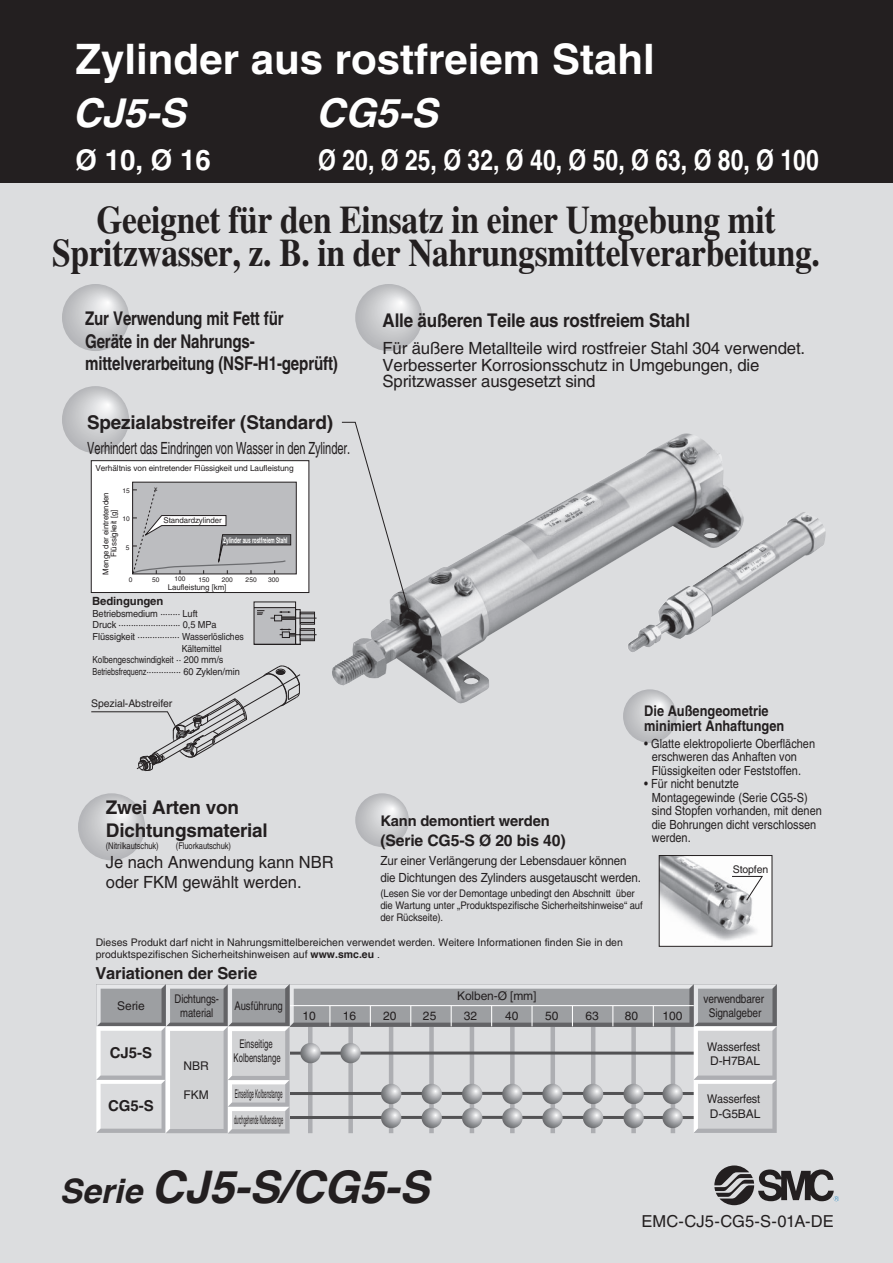
<style>
.page{position:relative;width:893px;height:1263px;background:#fff}
.page>*{position:absolute;margin:0;border:0;box-sizing:border-box;transform-origin:0 0}
.t1{font:italic 700 45px "Helvetica";color:#231f20}
.t2{font:700 42px "Helvetica";color:#fff}
.t3{font:italic 700 39.75px "Helvetica";color:#fff}
.t4{font:700 39px/33px "Times";letter-spacing:-.01em;color:#231f20;text-align:center;scale:.86 1}
.t5{font:700 28.5px "Helvetica";color:#fff;scale:.81 1}
.t6{font:700 28.5px "Helvetica";color:#fff}
.t7{font:700 18.9px/22.6px "Helvetica";letter-spacing:-.01em;color:#231f20;scale:.8 1}
.t8{font:700 18.9px/22.6px "Helvetica";letter-spacing:-.01em;color:#231f20}
.t9{font:700 18.9px "Helvetica";letter-spacing:-.01em;color:#231f20;scale:.9 1}
.t10{font:16.8px/16.8px "Helvetica";letter-spacing:-.01em;color:#231f20}
.t11{font:16.8px "Helvetica";letter-spacing:-.01em;color:#231f20;scale:.66 1}
.t12{font:16.5px "Helvetica";letter-spacing:-.005em;color:#231f20}
.t13{font:700 16.5px "Helvetica";letter-spacing:-.01em;color:#231f20}
.t14{font:700 15.75px "Helvetica";letter-spacing:-.01em;color:#231f20}
.t15{font:700 15px "Helvetica";color:#231f20}
.t16{font:700 14.7px/15px "Helvetica";color:#231f20;scale:.87 1}
.t17{font:700 14.7px "Helvetica";color:#231f20}
.t18{font:12.6px/13.5px "Helvetica";color:#231f20;scale:.87 1}
.t19{font:12.6px/16.5px "Helvetica";color:#231f20;scale:.92 1}
.t20{font:12px/20.2px "Helvetica";color:#231f20}
.t21{font:12px/14.4px "Helvetica";color:#231f20;scale:.9 1}
.t22{font:12px/14.4px "Helvetica";color:#231f20;text-align:center;scale:.79 1}
.t23{font:12px "Helvetica";color:#231f20;scale:.32 1}
.t24{font:12px "Helvetica";color:#231f20;scale:.84 1}
.t25{font:12px/14.4px "Helvetica";color:#231f20;text-align:center;scale:.64 1}
.t26{font:12px "Helvetica";color:#231f20;scale:.37 1}
.t27{font:700 11.25px "Helvetica";letter-spacing:-.01em;color:#231f20}
.t28{font:10.5px/12.6px "Helvetica";color:#231f20}
.t29{font:10.5px/12px "Helvetica";color:#231f20;scale:.91 1}
.t30{font:9.75px "Helvetica";letter-spacing:-.01em;color:#231f20;scale:.95 1}
.t31{font:9.75px "Helvetica";letter-spacing:-.01em;color:#231f20;scale:.75 1}
.t32{font:9.75px "Helvetica";letter-spacing:-.01em;color:#231f20;scale:.84 1}
.t33{font:9.75px "Helvetica";letter-spacing:-.01em;color:#231f20;scale:.9 1}
.t34{font:9.3px "Helvetica";letter-spacing:-.01em;color:#231f20;scale:.82 1}
.t35{font:8.25px "Helvetica";letter-spacing:-.01em;color:#231f20}
.t36{font:7.95px/8.2px "Helvetica";letter-spacing:-.01em;color:#231f20;text-align:center}
.t37{font:700 7.95px "Helvetica";letter-spacing:-.01em;color:#fff;scale:.6 1}
.t38{font:6.6px "Helvetica";color:#231f20}
.s1{font-size:7.65px}
.s2{font-weight:700}
.s3{font-size:33.75px}
</style>
<div class="page">
<div style="left:0;top:0;width:892px;height:1263px;background:#dcdddf"></div>
<svg style="left:96px;top:984px;width:680px;height:149px"></svg>
<div style="left:0;top:0;width:892px;height:183px;background:#231f20"></div>
<img style="left:332px;top:433px;width:494px;height:272px">
<svg style="left:62px;top:284px;width:67px;height:67px"></svg>
<svg style="left:253px;top:601px;width:64px;height:44px"></svg>
<svg style="left:62px;top:386px;width:67px;height:67px"></svg>
<svg style="left:91px;top:665px;width:210px;height:106px"></svg>
<svg style="left:341px;top:422px;width:70px;height:196px"></svg>
<svg style="left:78px;top:793px;width:67px;height:67px"></svg>
<svg style="left:355px;top:284px;width:67px;height:67px"></svg>
<svg style="left:623px;top:689px;width:53px;height:54px"></svg>
<img style="left:661px;top:857px;width:109px;height:88px">
<div style="left:659px;top:855px;width:113px;height:92px;border:1px solid #231f20"></div>
<svg style="left:731px;top:876px;width:32px;height:25px"></svg>
<svg style="left:355px;top:793px;width:54px;height:54px"></svg>
<div style="left:91px;top:461px;width:218px;height:132px;background:#fff"></div>
<div style="left:91px;top:460px;width:218px;height:133px;border:1px solid #231f20"></div>
<div style="left:133px;top:482px;width:163px;height:92px;background:#bcbdc0"></div>
<div style="left:132px;top:482px;width:164px;height:92px;border:1px solid #231f20"></div>
<svg style="left:132px;top:488px;width:159px;height:87px"></svg>
<svg style="left:714px;top:1165px;width:124px;height:40px"></svg>
<h2 class="t2" style="left:76px;top:44px;width:580px">Zylinder aus rostfreiem Stahl</h2>
<h3 class="t3" style="left:316px;top:89px;width:123px">CG5-S</h3>
<h3 class="t5" style="left:318px;top:149px;width:619px">Ø 20, Ø 25, Ø 32, Ø 40, Ø 50, Ø 63, Ø 80, Ø 100</h3>
<h3 class="t4" style="left:52px;top:207px;width:894px">Geeignet für den Einsatz in einer Umgebung mit<br>Spritzwasser, z. B. in der Nahrungsmittelverarbeitung.</h3>
<h3 class="t7" style="left:85px;top:309px;width:317px">Zur Verwendung mit Fett für<br>Geräte in der Nahrungs&shy;mittelverarbeitung (NSF-H1-geprüft)</h3>
<h3 class="t9" style="left:382px;top:313px;width:343px">Alle äußeren Teile aus rostfreiem Stahl</h3>
<h3 class="t3" style="left:73px;top:89px;width:114px">CJ5-S</h3>
<h3 class="t6" style="left:76px;top:149px;width:137px">Ø 10, Ø 16</h3>
<h3 class="t10" style="left:382px;top:342px;width:424px">Für äußere Metallteile wird rostfreier Stahl 304 verwendet.<br>Verbesserter Korrosionsschutz in Umgebungen, die<br>Spritzwasser ausgesetzt sind</h3>
<h3 class="t8" style="left:87px;top:413px;width:247px">Spezialabstreifer (Standard)</h3>
<h3 class="t11" style="left:87px;top:442px;width:400px">Verhindert das Eindringen von Wasser in den Zylinder.</h3>
<p class="t35" style="left:95px;top:465px;width:200px">Verhältnis von eintretender Flüssigkeit und Laufleistung</p>
<p class="t38" style="left:122px;top:489px;width:9px">15</p>
<p class="t38" style="left:122px;top:517px;width:9px">10</p>
<p class="t38" style="left:126px;top:545px;width:5px">5</p>
<p class="t38" style="left:129px;top:577px;width:5px">0</p>
<p class="t38" style="left:152px;top:577px;width:9px">50</p>
<p class="t38" style="left:174px;top:577px;width:13px">100</p>
<p class="t38" style="left:198px;top:577px;width:13px">150</p>
<p class="t38" style="left:222px;top:577px;width:13px">200</p>
<p class="t38" style="left:154px;top:487px;width:5px">x</p>
<p class="t36" style="left:102px;top:575px;width:84px;rotate:-90deg">Menge der eintretenden<br>Flüssigkeit <span class="s1">[g]</span></p>
<p class="t36" style="left:163px;top:517px;width:60px">Standardzylinder</p>
<p class="t37" style="left:223px;top:537px;width:108px">Zylinder aus rostfreiem Stahl</p>
<p class="t36" style="left:168px;top:584px;width:60px">Laufleistung [km]</p>
<p class="t38" style="left:246px;top:577px;width:13px">250</p>
<p class="t38" style="left:268px;top:577px;width:13px">300</p>
<p class="t27" style="left:92px;top:597px;width:73px">Bedingungen</p>
<p class="t30" style="left:93px;top:610px;width:112px">Betriebsmedium ········ Luft</p>
<p class="t30" style="left:93px;top:621px;width:132px">Druck ························· 0,5 MPa</p>
<p class="t30" style="left:93px;top:633px;width:161px">Flüssigkeit ················· Wasserlösliches</p>
<p class="t33" style="left:182px;top:645px;width:46px">Kältemittel</p>
<p class="t32" style="left:93px;top:656px;width:157px">Kolbengeschwindigkeit ·· 200 mm/s</p>
<p class="t31" style="left:93px;top:668px;width:198px">Betriebsfrequenz·············· 60 Zyklen/min</p>
<p class="t28" style="left:91px;top:699px;width:83px">Spezial-Abstreifer</p>
<h3 class="t8" style="left:106px;top:798px;width:163px">Zwei Arten von<br>Dichtungsmaterial</h3>
<h3 class="t10" style="left:106px;top:855px;width:229px;line-height:19.5px">Je nach Anwendung kann NBR oder FKM gewählt werden.</h3>
<p class="t34" style="left:106px;top:843px;width:66px">(Nitrilkautschuk)</p>
<p class="t34" style="left:176px;top:843px;width:69px">(Fluorkautschuk)</p>
<p class="t16" style="left:644px;top:705px;width:162px">Die Außengeometrie minimiert Anhaftungen</p>
<p class="t18" style="left:651px;top:738px;width:189px;text-indent:-7px">• Glatte elektropolierte Oberflächen erschweren das Anhaften von<br>Flüssigkeiten oder Feststoffen.</p>
<p class="t18" style="left:651px;top:779px;width:197px;text-indent:-7px">• Für nicht benutzte<br>Montagegewinde (Serie CG5-S) sind Stopfen vorhanden, mit denen die Bohrungen dicht verschlossen werden.</p>
<p class="t28" style="left:732px;top:864px;width:37px">Stopfen</p>
<p class="t17" style="left:380px;top:816px;width:171px">Kann demontiert werden</p>
<p class="t14" style="left:380px;top:834px;width:187px">(Serie CG5-S Ø 20 bis 40)</p>
<p class="t19" style="left:380px;top:854px;width:285px">Zur einer Verlängerung der Lebensdauer können die Dichtungen des Zylinders ausgetauscht werden.</p>
<p class="t29" style="left:380px;top:888px;width:290px">(Lesen Sie vor der Demontage unbedingt den Abschnitt über die Wartung unter „Produktspezifische Sicherheitshinweise“ auf der Rückseite).</p>
<p class="t28" style="left:96px;top:937px;width:528px">Dieses Produkt darf nicht in Nahrungsmittelbereichen verwendet werden. Weitere Informationen finden Sie in den produktspezifischen Sicherheitshinweisen auf <span class="s2">www.smc.eu</span> .</p>
<h3 class="t13" style="left:95px;top:967px;width:163px">Variationen der Serie</h3>
<p class="t20" style="left:117px;top:997px;width:29px">Serie</p>
<p class="t22" style="left:174px;top:993px;width:58px">Dichtungs&shy;material</p>
<p class="t24" style="left:703px;top:994px;width:74px">verwendbarer</p>
<p class="t20" style="left:505px;top:987px;width:33px;text-indent:-48px">Kolben-Ø [mm]<br>40</p>
<p class="t22" style="left:234px;top:1000px;width:63px">Ausführung</p>
<p class="t25" style="left:234px;top:1038px;width:75px">Einseitige<br>Kolbenstange</p>
<p class="t26" style="left:235px;top:1089px;width:130px">Einseitige Kolbenstange</p>
<p class="t23" style="left:234px;top:1116px;width:155px">durchgehende Kolbenstange</p>
<p class="t20" style="left:302px;top:1007px;width:15px">10</p>
<p class="t20" style="left:342px;top:1007px;width:15px">16</p>
<p class="t20" style="left:383px;top:1007px;width:15px">20</p>
<p class="t20" style="left:423px;top:1007px;width:15px">25</p>
<p class="t20" style="left:464px;top:1007px;width:15px">32</p>
<p class="t24" style="left:708px;top:1009px;width:64px">Signalgeber</p>
<p class="t20" style="left:545px;top:1007px;width:15px">50</p>
<p class="t20" style="left:585px;top:1007px;width:15px">63</p>
<p class="t20" style="left:624px;top:1007px;width:15px">80</p>
<p class="t20" style="left:662px;top:1007px;width:22px">100</p>
<p class="t21" style="left:707px;top:1041px;width:60px">Wasserfest<br>D-H7BAL</p>
<p class="t21" style="left:707px;top:1093px;width:61px">Wasserfest<br>D-G5BAL</p>
<p class="t15" style="left:110px;top:1047px;width:44px">CJ5-S</p>
<p class="t20" style="left:183px;top:1057px;width:27px">NBR</p>
<p class="t20" style="left:183px;top:1086px;width:27px">FKM</p>
<p class="t15" style="left:108px;top:1100px;width:47px">CG5-S</p>
<h1 class="t1" style="left:60px;top:1168px;width:371px"><span class="s3">Serie</span> CJ5-S/CG5-S</h1>
<h3 class="t12" style="left:641px;top:1216px;width:194px">EMC-CJ5-CG5-S-01A-DE</h3>
</div>
